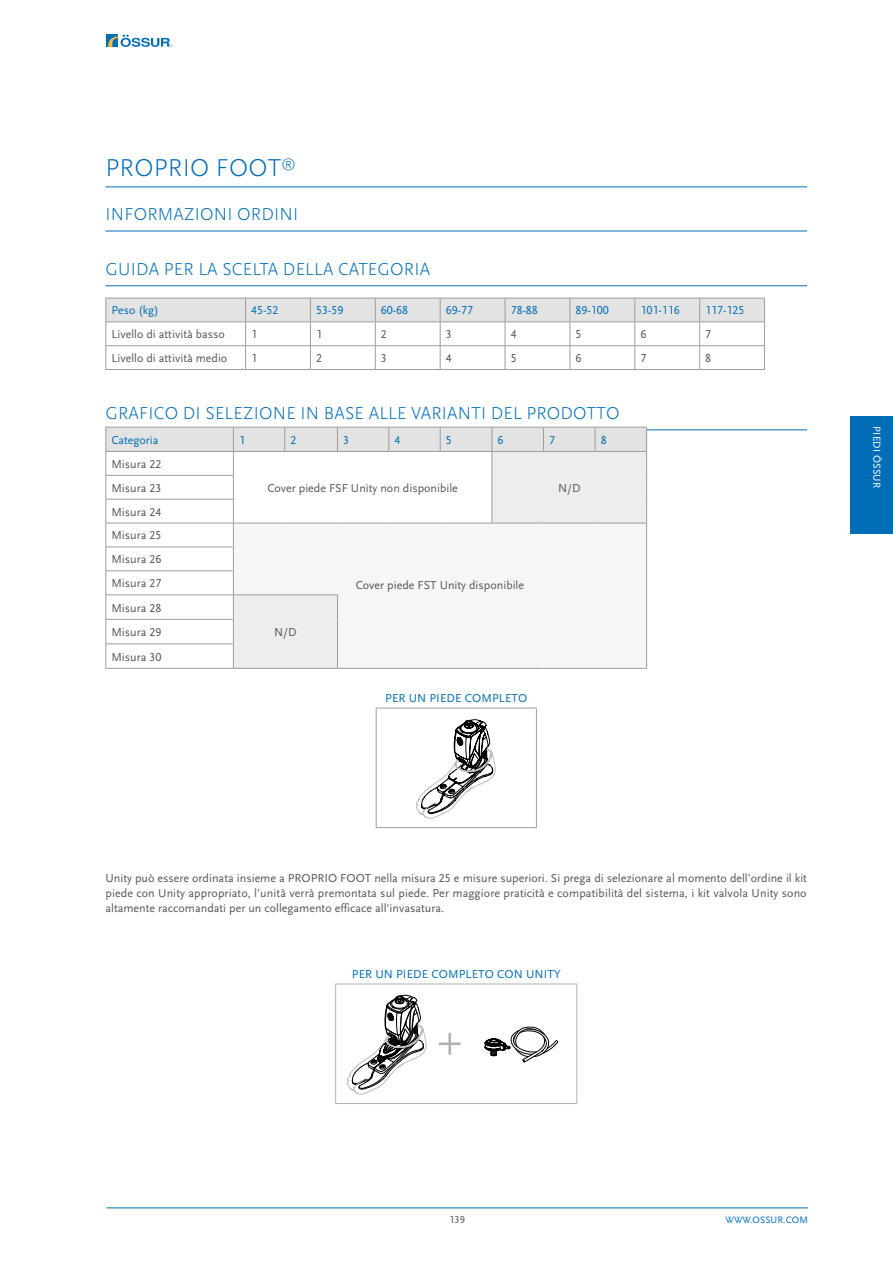
<style>
.page{position:relative;width:893px;height:1263px;background:#fff}
.page>*{position:absolute;margin:0;border:0;box-sizing:border-box;transform-origin:0 0}
.t1{font:300 25.5px "Scala Sans OT";letter-spacing:.01em;color:#006eb6}
.t2{font:300 18px "Scala Sans OT";letter-spacing:.01em;color:#006eb6}
.t3{font:12px/24.3px "Scala Sans OT";color:#575756}
.t4{font:12px "Scala Sans OT";letter-spacing:.01em;color:#006eb6}
.t5{font:10.5px "Scala Sans OT";letter-spacing:.01em;color:#fff}
.t6{font:10.5px "Scala Sans OT";color:#575756}
.t7{font:9.75px "Scala Sans OT";letter-spacing:.01em;color:#006eb6}
</style>
<div class="page">
<hr style="left:106px;top:1207px;width:702px;height:1px;background:#006eb6">
<div style="left:106px;top:34px;width:13px;height:13px;background:#006eb6"></div>
<svg style="left:108px;top:35px;width:65px;height:12px"></svg>
<div style="left:850px;top:417px;width:43px;height:117px;background:#006eb6"></div>
<hr style="left:105px;top:187px;width:702px;height:1px;background:#006eb6">
<hr style="left:105px;top:231px;width:702px;height:1px;background:#006eb6">
<hr style="left:105px;top:285px;width:702px;height:1px;background:#006eb6">
<hr style="left:105px;top:430px;width:702px;height:1px;background:#006eb6">
<svg style="left:105px;top:298px;width:660px;height:71px"></svg>
<hr style="left:105px;top:369px;width:141px;height:1px;background:#9d9d9c">
<hr style="left:246px;top:369px;width:64px;height:1px;background:#9d9d9c">
<hr style="left:310px;top:369px;width:65px;height:1px;background:#9d9d9c">
<hr style="left:375px;top:369px;width:65px;height:1px;background:#9d9d9c">
<hr style="left:440px;top:369px;width:65px;height:1px;background:#9d9d9c">
<hr style="left:505px;top:369px;width:65px;height:1px;background:#9d9d9c">
<hr style="left:570px;top:369px;width:65px;height:1px;background:#9d9d9c">
<hr style="left:635px;top:369px;width:65px;height:1px;background:#9d9d9c">
<hr style="left:700px;top:369px;width:65px;height:1px;background:#9d9d9c">
<hr style="left:233px;top:668px;width:52px;height:1px;background:#9d9d9c">
<hr style="left:285px;top:668px;width:53px;height:1px;background:#9d9d9c">
<hr style="left:338px;top:668px;width:51px;height:1px;background:#9d9d9c">
<hr style="left:389px;top:668px;width:51px;height:1px;background:#9d9d9c">
<hr style="left:440px;top:668px;width:52px;height:1px;background:#9d9d9c">
<hr style="left:492px;top:668px;width:51px;height:1px;background:#9d9d9c">
<hr style="left:543px;top:668px;width:52px;height:1px;background:#9d9d9c">
<hr style="left:595px;top:668px;width:52px;height:1px;background:#9d9d9c">
<svg style="left:105px;top:427px;width:542px;height:241px"></svg>
<hr style="left:105px;top:668px;width:128px;height:1px;background:#9d9d9c">
<hr style="left:376px;top:708px;width:161px;height:1px;background:#9d9d9c">
<hr style="left:376px;top:708px;width:1px;height:119px;background:#9d9d9c">
<hr style="left:376px;top:827px;width:161px;height:1px;background:#9d9d9c">
<hr style="left:536px;top:708px;width:1px;height:119px;background:#9d9d9c">
<hr style="left:335px;top:983px;width:98px;height:1px;background:#b3b2b2">
<hr style="left:335px;top:984px;width:1px;height:119px;background:#b3b2b2">
<hr style="left:433px;top:983px;width:33px;height:1px;background:#b3b2b2">
<hr style="left:466px;top:983px;width:111px;height:1px;background:#b3b2b2">
<hr style="left:576px;top:984px;width:1px;height:119px;background:#b3b2b2">
<hr style="left:335px;top:1103px;width:98px;height:1px;background:#b3b2b2">
<hr style="left:433px;top:1103px;width:33px;height:1px;background:#b3b2b2">
<hr style="left:466px;top:1103px;width:111px;height:1px;background:#b3b2b2">
<svg style="left:439px;top:1033px;width:22px;height:22px"></svg>
<svg style="left:485px;top:1026px;width:73px;height:36px"></svg>
<svg style="left:416px;top:719px;width:80px;height:100px"></svg>
<svg style="left:347px;top:994px;width:80px;height:101px"></svg>
<h1 class="t1" style="left:106px;top:154px;width:192px">PROPRIO FOOT<sup>®</sup></h1>
<h2 class="t2" style="left:106px;top:205px;width:194px">INFORMAZIONI ORDINI</h2>
<h2 class="t2" style="left:106px;top:259px;width:326px">GUIDA PER LA SCELTA DELLA CATEGORIA</h2>
<p class="t4" style="left:111px;top:304px;width:49px">Peso (kg)</p>
<p class="t4" style="left:251px;top:304px;width:29px">45-52</p>
<p class="t4" style="left:316px;top:304px;width:29px">53-59</p>
<p class="t4" style="left:381px;top:304px;width:29px">60-68</p>
<p class="t4" style="left:446px;top:304px;width:29px">69-77</p>
<p class="t4" style="left:511px;top:304px;width:29px">78-88</p>
<p class="t4" style="left:576px;top:304px;width:35px">89-100</p>
<p class="t4" style="left:640px;top:304px;width:41px">101-116</p>
<p class="t4" style="left:705px;top:304px;width:41px">117-125</p>
<p class="t3" style="left:111px;top:322px;width:115px">Livello di attività basso</p>
<p class="t3" style="left:251px;top:322px;width:7px">1</p>
<p class="t3" style="left:316px;top:322px;width:7px">1</p>
<p class="t3" style="left:381px;top:322px;width:7px">2</p>
<p class="t3" style="left:446px;top:322px;width:7px">3</p>
<p class="t3" style="left:511px;top:322px;width:7px">4</p>
<p class="t3" style="left:576px;top:322px;width:7px">5</p>
<p class="t3" style="left:640px;top:322px;width:7px">6</p>
<p class="t3" style="left:705px;top:322px;width:7px">7</p>
<p class="t3" style="left:111px;top:346px;width:117px">Livello di attività medio</p>
<p class="t3" style="left:251px;top:346px;width:7px">1</p>
<p class="t3" style="left:316px;top:346px;width:7px">2</p>
<p class="t3" style="left:381px;top:346px;width:7px">3</p>
<p class="t3" style="left:446px;top:346px;width:7px">4</p>
<p class="t3" style="left:511px;top:346px;width:7px">5</p>
<p class="t3" style="left:575px;top:346px;width:7px">6</p>
<p class="t3" style="left:640px;top:346px;width:7px">7</p>
<p class="t3" style="left:705px;top:346px;width:7px">8</p>
<h2 class="t2" style="left:106px;top:403px;width:516px">GRAFICO DI SELEZIONE IN BASE ALLE VARIANTI DEL PRODOTTO</h2>
<p class="t4" style="left:111px;top:433px;width:49px">Categoria</p>
<p class="t4" style="left:239px;top:433px;width:7px">1</p>
<p class="t4" style="left:290px;top:433px;width:7px">2</p>
<p class="t4" style="left:343px;top:433px;width:7px">3</p>
<p class="t4" style="left:394px;top:433px;width:7px">4</p>
<p class="t4" style="left:446px;top:433px;width:7px">5</p>
<p class="t4" style="left:497px;top:433px;width:7px">6</p>
<p class="t4" style="left:549px;top:433px;width:7px">7</p>
<p class="t4" style="left:601px;top:433px;width:7px">8</p>
<p class="t3" style="left:111px;top:452px;width:52px;line-height:23.9px">Misura 22<br>Misura 23</p>
<p class="t3" style="left:267px;top:476px;width:192px">Cover piede FSF Unity non disponibile</p>
<p class="t3" style="left:558px;top:476px;width:24px">N/D</p>
<p class="t3" style="left:111px;top:500px;width:52px;line-height:23.9px">Misura 24<br>Misura 25</p>
<p class="t3" style="left:111px;top:547px;width:52px;text-align:justify">Misura 26<br>Misura 27<br>Misura 28<br>Misura 29</p>
<p class="t3" style="left:111px;top:645px;width:52px">Misura 30</p>
<p class="t3" style="left:274px;top:620px;width:24px">N/D</p>
<p class="t3" style="left:356px;top:573px;width:170px">Cover piede FST Unity disponibile</p>
<p class="t4" style="left:385px;top:691px;width:144px">PER UN PIEDE COMPLETO</p>
<p class="t5" style="left:882px;top:426px;width:63px;rotate:90deg">PIEDI ÖSSUR</p>
<p class="t3" style="left:105px;top:871px;width:703px;line-height:15px;text-align:justify">Unity può essere ordinata insieme a PROPRIO FOOT nella misura 25 e misure superiori. Si prega di selezionare al momento dell’ordine il kit piede con Unity appropriato, l’unità verrà premontata sul piede. Per maggiore praticità e compatibilità del sistema, i kit valvola Unity sono altamente raccomandati per un collegamento efficace all'invasatura.</p>
<p class="t4" style="left:352px;top:967px;width:210px">PER UN PIEDE COMPLETO CON UNITY</p>
<p class="t6" style="left:449px;top:1214px;width:17px">139</p>
<p class="t7" style="left:725px;top:1214px;width:84px">WWW.OSSUR.COM</p>
</div>
